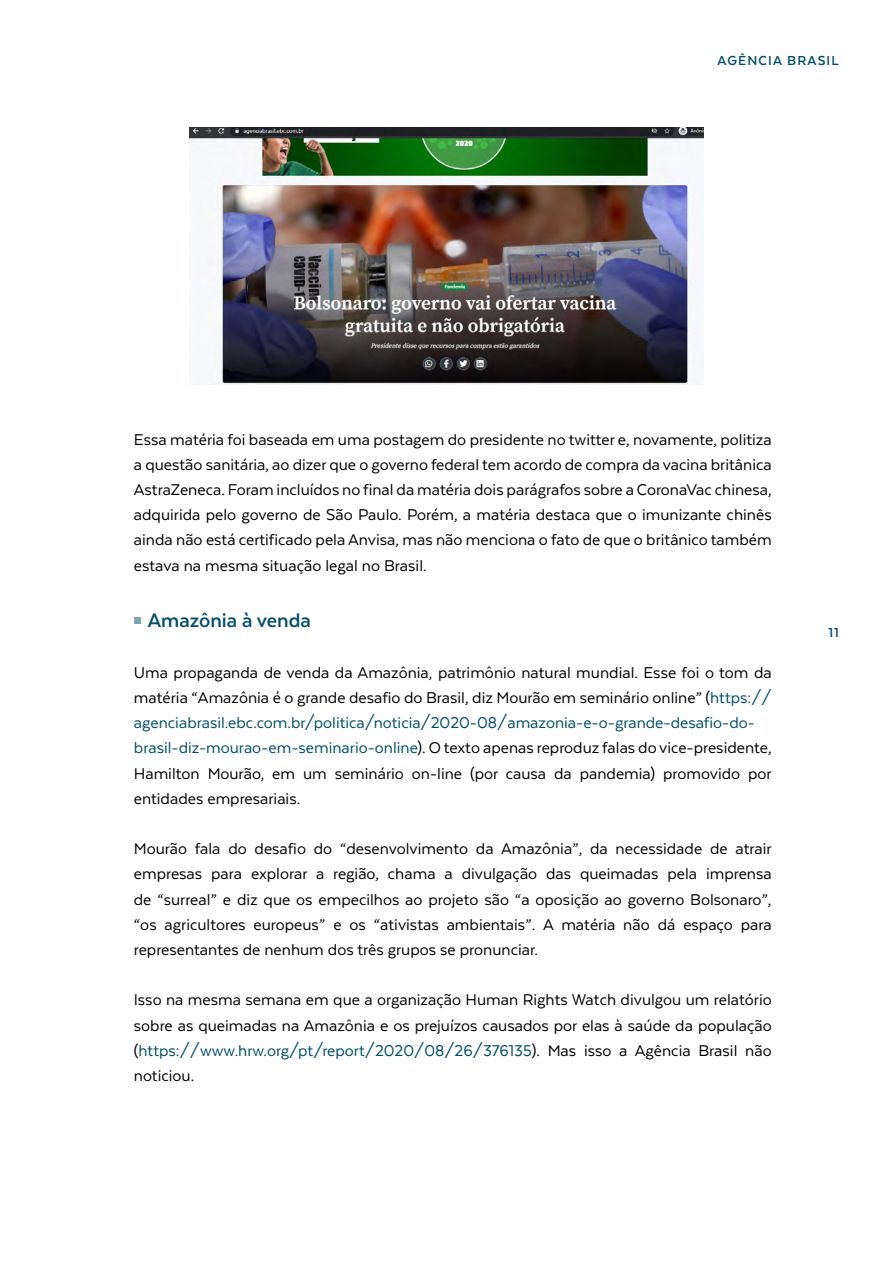
<style>
.page{position:relative;width:893px;height:1263px;background:#fff}
.page>*{position:absolute;margin:0;border:0;box-sizing:border-box;transform-origin:0 0}
.t1{font:700 22.5px "Texta";color:#024d69}
.t2{font:18px/25.2px "Texta";color:#000;text-align:justify}
.t3{font:700 15px "Texta";letter-spacing:.08em;color:#024d69}
.s1{color:#024d69}
</style>
<div class="page">
<img style="left:190px;top:128px;width:513px;height:256px">
<div style="left:134px;top:617px;width:6px;height:7px;background:#80a6b4"></div>
<p class="t3" style="left:717px;top:53px;width:123px">AGÊNCIA BRASIL</p>
<p class="t2" style="left:134px;top:426px;width:639px">Essa matéria foi baseada em uma postagem do presidente no twitter e, novamente, politiza a questão sanitária, ao dizer que o governo federal tem acordo de compra da vacina britânica AstraZeneca. Foram incluídos no final da matéria dois parágrafos sobre a CoronaVac chinesa, adquirida pelo governo de São Paulo. Porém, a matéria destaca que o imunizante chinês ainda não está certificado pela Anvisa, mas não menciona o fato de que o britânico também estava na mesma situação legal no Brasil.</p>
<p class="t1" style="left:148px;top:609px;width:165px">Amazônia à venda</p>
<p class="t2" style="left:134px;top:659px;width:639px;text-align:left">Uma propaganda de venda da Amazônia, patrimônio natural mundial. Esse foi o tom da matéria “Amazônia é o grande desafio do Brasil, diz Mourão em seminário online” (<span class="s1">https:// agenciabrasil.ebc.com.br/politica/noticia/2020-08/amazonia-e-o-grande-desafio-do&shy;brasil-diz-mourao-em-seminario-online</span>). O texto apenas reproduz falas do vice-presidente, Hamilton Mourão, em um seminário on-line (por causa da pandemia) promovido por entidades empresariais.</p>
<p class="t2" style="left:134px;top:836px;width:639px">Mourão fala do desafio do “desenvolvimento da Amazônia”, da necessidade de atrair empresas para explorar a região, chama a divulgação das queimadas pela imprensa de “surreal” e diz que os empecilhos ao projeto são “a oposição ao governo Bolsonaro”, “os agricultores europeus” e os “ativistas ambientais”. A matéria não dá espaço para representantes de nenhum dos três grupos se pronunciar.</p>
<p class="t2" style="left:134px;top:987px;width:639px">Isso na mesma semana em que a organização Human Rights Watch divulgou um relatório sobre as queimadas na Amazônia e os prejuízos causados por elas à saúde da população (<span class="s1">https://www.hrw.org/pt/report/2020/08/26/376135</span>). Mas isso a Agência Brasil não noticiou.</p>
<p class="t3" style="left:828px;top:624px;width:12px">11</p>
</div>
